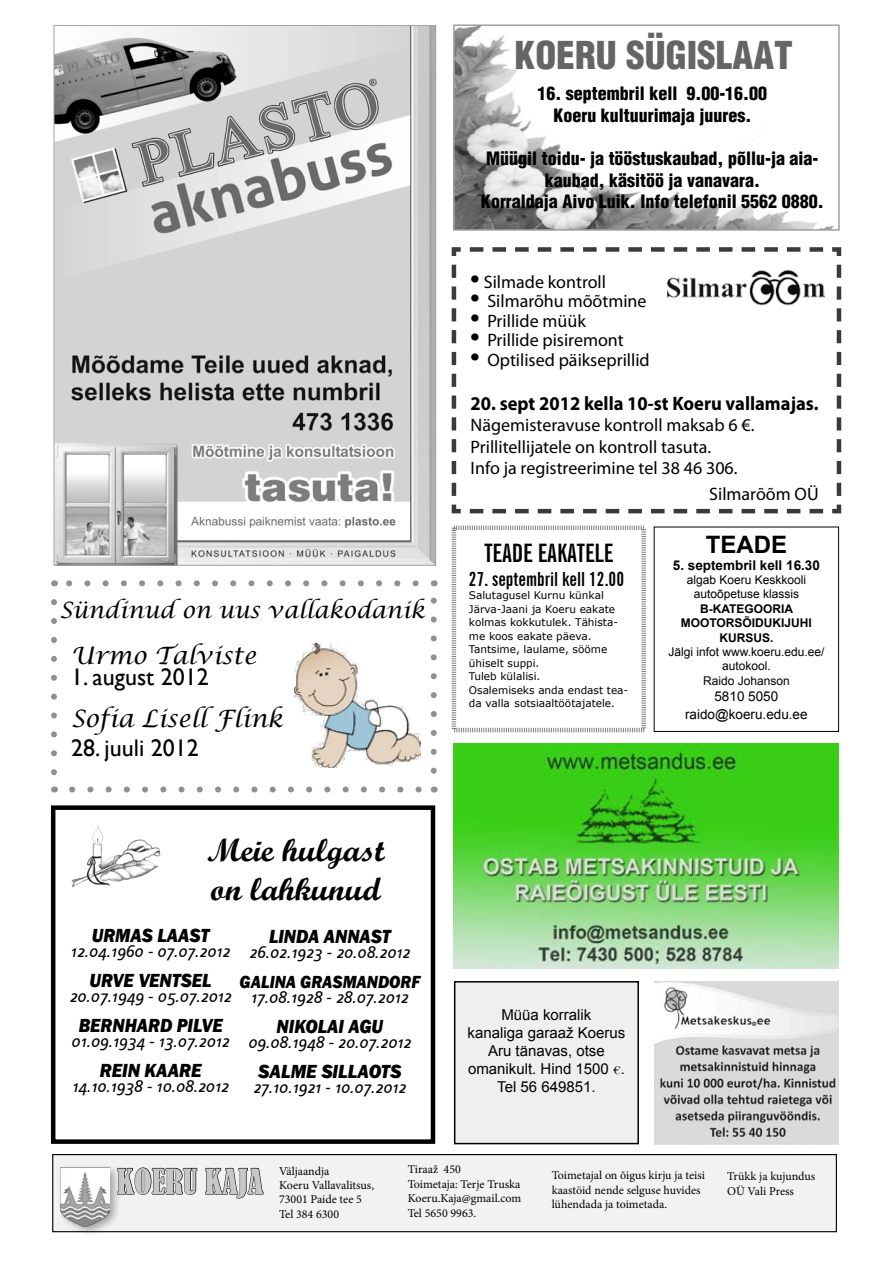
<style>
.page{position:relative;width:893px;height:1263px;background:#fff}
.page>*{position:absolute;margin:0;border:0;box-sizing:border-box;transform-origin:0 0}
.t1{font:900 37.5px "Switzerland Cond";color:#656565}
.t2{font:condensed 32.55px "Bernard";color:#c7c7c7}
.t3{font:31.95px/39.2px "Script MT Bold";color:#000;scale:1.06 1}
.t4{font:700 extra-condensed 25.5px "News Gothic BT";color:#000}
.t5{font:italic 24px "Lucida Calligraphy";color:#000}
.t6{font:24px "Gill Sans";color:#000}
.t7{font:700 24px "Arial";color:#000}
.t8{font:italic 22.5px "Lucida Calligraphy";color:#000}
.t9{font:italic 800 19.5px "Franklin Gothic";color:#000;scale:.92 1}
.t10{font:700 19.5px "Myriad Pro";color:#000;scale:.95 1}
.t11{font:700 extra-condensed 19.5px "News Gothic BT";color:#000}
.t12{font:italic 800 19.5px "Franklin Gothic";color:#000;scale:.94 1}
.t13{font:italic 800 19.5px "Franklin Gothic";color:#000;scale:.93 1}
.t14{font:18px/21.6px "Myriad Pro";color:#000}
.t15{font:900 18px/21.6px "Switzerland Cond";color:#000;text-align:center}
.t16{font:italic 800 18px "Franklin Gothic";color:#000;scale:.91 1}
.t17{font:italic 16.5px "Frutiger Linotype";color:#000;scale:.94 1}
.t18{font:15px/18px "Arial";color:#000;text-align:center}
.t19{font:13.5px/18px "Arial";color:#000;text-align:center}
.t20{font:700 13.5px "Arial";color:#000}
.t21{font:12px/14.4px "Minion Pro";color:#000}
.t22{font:12px/14.4px "Arial";color:#000;text-align:center}
.t23{font:700 12px/14.4px "Arial";color:#000}
.t24{font:10.5px/13.5px "MS Reference Sans Serif";color:#000}
.s1{font-size:34.5px}
.s2{font-family:"Bell"}
</style>
<div class="page">
<img style="left:456px;top:27px;width:378px;height:201px">
<svg style="left:32px;top:23px;width:422px;height:51px"></svg>
<div style="left:53px;top:1154px;width:783px;height:78px;background:#f2f2f2"></div>
<div style="left:52px;top:1154px;width:785px;height:78px;border:1px solid #000"></div>
<svg style="left:122px;top:1167px;width:76px;height:28px"></svg>
<svg style="left:205px;top:1167px;width:59px;height:32px"></svg>
<div style="left:57px;top:1163px;width:65px;height:75px;background:#000;opacity:.34"></div>
<img style="left:61px;top:1167px;width:48px;height:59px">
<img style="left:56px;top:27px;width:378px;height:537px">
<img style="left:655px;top:981px;width:184px;height:163px">
<div style="left:51px;top:805px;width:384px;height:339px;border:4px solid #000"></div>
<img style="left:71px;top:825px;width:90px;height:62px">
<div style="left:654px;top:527px;width:185px;height:205px;border:1px solid #000"></div>
<svg style="left:451px;top:525px;width:195px;height:208px"></svg>
<div style="left:455px;top:982px;width:183px;height:161px;background:#efefef"></div>
<div style="left:454px;top:981px;width:185px;height:163px;border:2px solid #000"></div>
<div style="left:453px;top:24px;width:387px;height:207px;border:2px solid #9f9f9f"></div>
<svg style="left:451px;top:247px;width:391px;height:267px"></svg>
<img style="left:294px;top:643px;width:127px;height:124px">
<svg style="left:51px;top:602px;width:6px;height:174px"></svg>
<svg style="left:72px;top:786px;width:350px;height:6px"></svg>
<svg style="left:431px;top:597px;width:6px;height:174px"></svg>
<svg style="left:66px;top:580px;width:350px;height:6px"></svg>
<img style="left:454px;top:743px;width:385px;height:225px">
<h1 class="t1" style="left:514px;top:32px;width:191px">Koeru Sügislaa</h1>
<h1 class="t1" style="left:774px;top:32px;width:20px">t</h1>
<h3 class="t15" style="left:537px;top:83px;width:231px">16. septembril kell 9.00-16.00<br>Koeru kultuurimaja juures.</h3>
<h3 class="t15" style="left:481px;top:147px;width:344px">Müügil toidu- ja tööstuskaubad, põllu-ja aia&shy;kaubad, käsitöö ja vanavara.<br>Korraldaja Aivo Luik. Info telefonil 5562 0880.</h3>
<h3 class="t14" style="left:470px;top:270px;width:137px"><span class="s1">•</span> Silmade kontroll</h3>
<h3 class="t14" style="left:470px;top:290px;width:178px"><span class="s1">•</span> Silmarõhu mõõtmine</h3>
<h3 class="t14" style="left:470px;top:309px;width:117px"><span class="s1">•</span> Prillide müük</h3>
<h3 class="t14" style="left:470px;top:329px;width:155px"><span class="s1">•</span> Prillide pisiremont</h3>
<h3 class="t14" style="left:470px;top:348px;width:181px"><span class="s1">•</span> Optilised päikseprillid</h3>
<h3 class="t8" style="left:60px;top:596px;width:367px">Sündinud on uus vallakodanik</h3>
<h3 class="t5" style="left:71px;top:641px;width:187px">Urmo Talviste</h3>
<h3 class="t6" style="left:71px;top:663px;width:139px">1. august 2012</h3>
<h3 class="t5" style="left:71px;top:704px;width:213px">Sofia Lisell Flink</h3>
<h3 class="t6" style="left:71px;top:733px;width:129px">28. juuli 2012</h3>
<h3 class="t3" style="left:207px;top:830px;width:169px">Meie hulgast on lahkunud</h3>
<h3 class="t9" style="left:92px;top:923px;width:129px">URMAS LAAST</h3>
<h3 class="t17" style="left:71px;top:942px;width:171px">12.04.1960 - 07.07.2012</h3>
<h3 class="t9" style="left:90px;top:968px;width:134px">URVE VENTSEL</h3>
<h3 class="t17" style="left:70px;top:987px;width:174px">20.07.1949 - 05.07.2012</h3>
<h3 class="t9" style="left:79px;top:1013px;width:158px">BERNHARD PILVE</h3>
<h3 class="t17" style="left:72px;top:1032px;width:170px">01.09.1934 - 13.07.2012</h3>
<h3 class="t13" style="left:100px;top:1058px;width:111px">REIN KAARE</h3>
<h3 class="t17" style="left:72px;top:1077px;width:168px">14.10.1938 - 10.08.2012</h3>
<h3 class="t9" style="left:269px;top:923px;width:134px">LINDA ANNAST</h3>
<h3 class="t17" style="left:249px;top:942px;width:173px">26.02.1923 - 20.08.2012</h3>
<h3 class="t16" style="left:240px;top:970px;width:200px">GALINA GRASMANDORF</h3>
<h3 class="t17" style="left:251px;top:987px;width:169px">17.08.1928 - 28.07.2012</h3>
<h3 class="t9" style="left:277px;top:1013px;width:117px">NIKOLAI AGU</h3>
<h3 class="t17" style="left:248px;top:1032px;width:175px">09.08.1948 - 20.07.2012</h3>
<h3 class="t12" style="left:258px;top:1058px;width:154px">SALME SILLAOTS</h3>
<h3 class="t17" style="left:253px;top:1077px;width:164px">27.10.1921 - 10.07.2012</h3>
<h3 class="t10" style="left:471px;top:390px;width:368px">20. sept 2012 kella 10-st Koeru vallamajas.</h3>
<h3 class="t14" style="left:471px;top:414px;width:285px">Nägemisteravuse kontroll maksab 6 €.<br>Prillitellijatele on kontroll tasuta.<br>Info ja registreerimine tel 38 46 306.</h3>
<h3 class="t14" style="left:709px;top:483px;width:111px">Silmarõõm OÜ</h3>
<h3 class="t4" style="left:484px;top:538px;width:64px">TEADE EAKATELE</h3>
<h3 class="t11" style="left:469px;top:567px;width:157px">27. SEPTEMBRIL KELL 12.00</h3>
<p class="t24" style="left:469px;top:588px;width:161px">Salutagusel Kurnu künkal<br>Järva-Jaani ja Koeru eakate kolmas kokkutulek. Tähista&shy;me koos eakate päeva.<br>Tantsime, laulame, sööme ühiselt suppi.<br>Tuleb külalisi.<br>Osalemiseks anda endast tea&shy;da valla sotsiaaltöötajatele.</p>
<h3 class="t7" style="left:706px;top:528px;width:80px">TEADE</h3>
<p class="t20" style="left:673px;top:555px;width:149px">5. SEPTEMBRIL KELL 16.30</p>
<p class="t22" style="left:687px;top:572px;width:121px">algab Koeru Keskkooli autoõpetuse klassis</p>
<p class="t23" style="left:700px;top:601px;width:38px">B-KATEGOORI</p>
<p class="t23" style="left:784px;top:601px;width:10px">A</p>
<p class="t23" style="left:681px;top:616px;width:10px">MOOTORS</p>
<p class="t23" style="left:719px;top:616px;width:92px;text-indent:23px">ÕIDUKIJUHI<br>KURSUS.</p>
<p class="t22" style="left:668px;top:644px;width:158px">Jälgi infot www.koeru.edu.ee/ autokool.<br>Raido Johanson</p>
<p class="t19" style="left:685px;top:687px;width:124px">5810 5050 raido@koeru.edu.ee</p>
<p class="t18" style="left:468px;top:1006px;width:159px">Müüa korralik<br>kanaliga garaaž Koerus<br>Aru tänavas, otse omanikult. Hind 1500 <span class="s2">€</span>.<br>Tel 56 649851.</p>
<h2 class="t2" style="left:117px;top:1162px;width:148px">KOERU KAJA</h2>
<p class="t21" style="left:279px;top:1163px;width:97px">Väljaandja<br>Koeru Vallavalitsus,<br>73001 Paide tee 5<br>Tel 384 6300</p>
<p class="t21" style="left:408px;top:1162px;width:115px">Tiraaž 450<br>Toimetaja: Terje Truska<br>Koeru.Kaja@gmail.com<br>Tel 5650 9963.</p>
<p class="t21" style="left:727px;top:1169px;width:90px">Trükk ja kujundus<br>OÜ Vali Press</p>
<p class="t21" style="left:552px;top:1168px;width:155px">Toimetajal on õigus kirju ja teisi kaastöid nende selguse huvides lühendada ja toimetada.</p>
</div>
